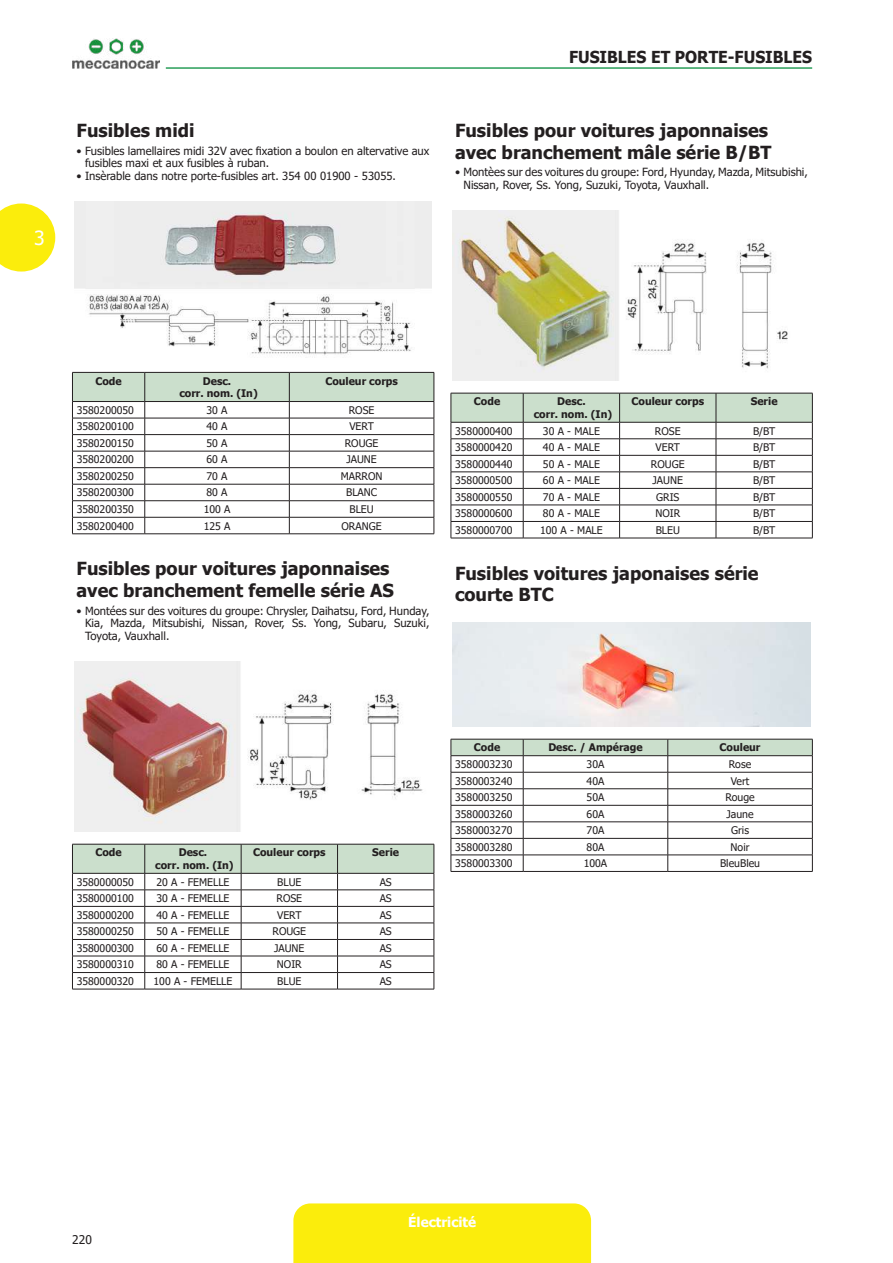
<style>
.page{position:relative;width:893px;height:1263px;background:#fff}
.page>*{position:absolute;margin:0;border:0;box-sizing:border-box;transform-origin:0 0}
.t1{font:19.5px "Tahoma";color:#fff}
.t2{font:700 18px/21.6px "Tahoma";color:#231f20}
.t3{font:700 16.5px "Tahoma";color:#231f20;scale:.95 1}
.t4{font:700 13.5px "Tahoma";color:#fff}
.t5{font:12px "Tahoma";color:#231f20}
.t6{font:11.25px/12.8px "Tahoma";color:#231f20}
.t7{font:10.5px "Tahoma";color:#231f20}
.t8{font:700 10.5px/12.6px "Tahoma";color:#231f20;text-align:center}
</style>
<div class="page">
<div style="left:293px;top:1203px;width:298px;height:60px;background:#fbed0c"></div>
<svg style="left:0;top:203px;width:55px;height:69px"></svg>
<img style="left:72px;top:38px;width:87px;height:31px">
<hr style="left:166px;top:67px;width:646px;height:2px;background:#2a9e59">
<img style="left:74px;top:201px;width:358px;height:154px">
<svg style="left:72px;top:372px;width:363px;height:162px"></svg>
<hr style="left:72px;top:533px;width:73px;height:1px;background:#231f20">
<hr style="left:145px;top:533px;width:144px;height:1px;background:#231f20">
<hr style="left:289px;top:533px;width:145px;height:1px;background:#231f20">
<img style="left:74px;top:661px;width:349px;height:170px">
<svg style="left:72px;top:844px;width:363px;height:145px"></svg>
<hr style="left:72px;top:989px;width:73px;height:1px;background:#231f20">
<hr style="left:145px;top:989px;width:96px;height:1px;background:#231f20">
<hr style="left:241px;top:989px;width:97px;height:1px;background:#231f20">
<hr style="left:338px;top:989px;width:96px;height:1px;background:#231f20">
<img style="left:453px;top:210px;width:335px;height:170px">
<svg style="left:451px;top:393px;width:362px;height:145px"></svg>
<hr style="left:451px;top:538px;width:72px;height:1px;background:#231f20">
<hr style="left:523px;top:538px;width:97px;height:1px;background:#231f20">
<hr style="left:620px;top:538px;width:96px;height:1px;background:#231f20">
<hr style="left:716px;top:538px;width:97px;height:1px;background:#231f20">
<img style="left:453px;top:623px;width:357px;height:103px">
<svg style="left:451px;top:739px;width:362px;height:132px"></svg>
<hr style="left:451px;top:871px;width:72px;height:1px;background:#231f20">
<hr style="left:523px;top:871px;width:145px;height:1px;background:#231f20">
<hr style="left:668px;top:871px;width:145px;height:1px;background:#231f20">
<h1 class="t1" style="left:34px;top:225px;width:12px">3</h1>
<h2 class="t2" style="left:77px;top:120px;width:120px">Fusibles midi</h2>
<p class="t6" style="left:85px;top:145px;width:346px;text-indent:-9px">• Fusibles lamellaires midi 32V avec fixation a boulon en altervative aux fusibles maxi et aux fusibles à ruban.</p>
<p class="t6" style="left:77px;top:170px;width:321px">• Insèrable dans notre porte-fusibles art. 354 00 01900 - 53055.</p>
<h3 class="t3" style="left:569px;top:45px;width:21px">Fusibles</h3>
<h3 class="t3" style="left:651px;top:45px;width:99px">et porte-fusibles</h3>
<h2 class="t2" style="left:455px;top:120px;width:318px">Fusibles pour voitures japonnaises avec branchement mâle série B/BT</h2>
<p class="t6" style="left:463px;top:166px;width:346px;text-indent:-9px">• Montèes sur des voitures du groupe: Ford, Hyunday, Mazda, Mitsubishi,<br>Nissan, Rover, Ss. Yong, Suzuki, Toyota, Vauxhall.</p>
<p class="t8" style="left:95px;top:375px;width:28px">Code</p>
<p class="t8" style="left:179px;top:375px;width:80px">Desc.<br>corr. nom. (In)</p>
<p class="t8" style="left:325px;top:375px;width:74px">Couleur corps</p>
<p class="t7" style="left:77px;top:403px;width:59px">3580200050</p>
<p class="t7" style="left:207px;top:403px;width:23px">30 A</p>
<p class="t7" style="left:349px;top:403px;width:27px">ROSE</p>
<p class="t7" style="left:77px;top:419px;width:59px">3580200100</p>
<p class="t7" style="left:207px;top:419px;width:23px">40 A</p>
<p class="t7" style="left:349px;top:419px;width:26px">VERT</p>
<p class="t7" style="left:77px;top:436px;width:59px">3580200150</p>
<p class="t7" style="left:207px;top:436px;width:23px">50 A</p>
<p class="t7" style="left:345px;top:436px;width:35px">ROUGE</p>
<p class="t7" style="left:77px;top:453px;width:59px">3580200200</p>
<p class="t7" style="left:207px;top:453px;width:23px">60 A</p>
<p class="t7" style="left:346px;top:453px;width:32px">JAUNE</p>
<p class="t7" style="left:77px;top:469px;width:59px">3580200250</p>
<p class="t7" style="left:207px;top:469px;width:23px">70 A</p>
<p class="t7" style="left:341px;top:469px;width:43px">MARRON</p>
<p class="t7" style="left:77px;top:486px;width:59px">3580200300</p>
<p class="t7" style="left:207px;top:486px;width:23px">80 A</p>
<p class="t7" style="left:346px;top:486px;width:32px">BLANC</p>
<p class="t7" style="left:77px;top:502px;width:59px">3580200350</p>
<p class="t7" style="left:204px;top:502px;width:28px">100 A</p>
<p class="t7" style="left:350px;top:502px;width:26px">BLEU</p>
<p class="t7" style="left:77px;top:519px;width:59px">3580200400</p>
<p class="t7" style="left:204px;top:519px;width:28px">125 A</p>
<p class="t7" style="left:342px;top:519px;width:42px">ORANGE</p>
<h2 class="t2" style="left:77px;top:559px;width:319px">Fusibles pour voitures japonnaises avec branchement femelle série AS</h2>
<p class="t6" style="left:85px;top:605px;width:346px;text-align:justify;text-indent:-9px">• Montées sur des voitures du groupe: Chrysler, Daihatsu, Ford, Hunday, Kia, Mazda, Mitsubishi, Nissan, Rover, Ss. Yong, Subaru, Suzuki, Toyota, Vauxhall.</p>
<p class="t8" style="left:474px;top:396px;width:28px">Code</p>
<p class="t8" style="left:534px;top:396px;width:80px">Desc.<br>corr. nom. (In)</p>
<p class="t8" style="left:631px;top:396px;width:74px">Couleur corps</p>
<p class="t8" style="left:751px;top:396px;width:28px">Serie</p>
<p class="t7" style="left:455px;top:424px;width:59px">3580000400</p>
<p class="t7" style="left:543px;top:424px;width:58px">30 A - MALE</p>
<p class="t7" style="left:655px;top:424px;width:27px">ROSE</p>
<p class="t7" style="left:753px;top:424px;width:24px">B/BT</p>
<p class="t7" style="left:455px;top:440px;width:59px">3580000420</p>
<p class="t7" style="left:543px;top:440px;width:58px">40 A - MALE</p>
<p class="t7" style="left:655px;top:440px;width:26px">VERT</p>
<p class="t7" style="left:753px;top:440px;width:24px">B/BT</p>
<p class="t7" style="left:455px;top:457px;width:59px">3580000440</p>
<p class="t7" style="left:543px;top:457px;width:58px">50 A - MALE</p>
<p class="t7" style="left:651px;top:457px;width:35px">ROUGE</p>
<p class="t7" style="left:753px;top:457px;width:24px">B/BT</p>
<p class="t7" style="left:455px;top:473px;width:59px">3580000500</p>
<p class="t7" style="left:543px;top:473px;width:58px">60 A - MALE</p>
<p class="t7" style="left:653px;top:473px;width:32px">JAUNE</p>
<p class="t7" style="left:753px;top:473px;width:24px">B/BT</p>
<p class="t7" style="left:455px;top:490px;width:59px">3580000550</p>
<p class="t7" style="left:543px;top:490px;width:58px">70 A - MALE</p>
<p class="t7" style="left:656px;top:490px;width:25px">GRIS</p>
<p class="t7" style="left:753px;top:490px;width:24px">B/BT</p>
<p class="t7" style="left:455px;top:506px;width:59px">3580000600</p>
<p class="t7" style="left:543px;top:506px;width:58px">80 A - MALE</p>
<p class="t7" style="left:655px;top:506px;width:26px">NOIR</p>
<p class="t7" style="left:753px;top:506px;width:24px">B/BT</p>
<p class="t7" style="left:455px;top:523px;width:59px">3580000700</p>
<p class="t7" style="left:540px;top:523px;width:64px">100 A - MALE</p>
<p class="t7" style="left:656px;top:523px;width:26px">BLEU</p>
<p class="t7" style="left:753px;top:523px;width:24px">B/BT</p>
<h2 class="t2" style="left:455px;top:563px;width:305px">Fusibles voitures japonaises série courte BTC</h2>
<p class="t8" style="left:95px;top:847px;width:28px">Code</p>
<p class="t8" style="left:155px;top:847px;width:80px">Desc.<br>corr. nom. (In)</p>
<p class="t8" style="left:253px;top:847px;width:74px">Couleur corps</p>
<p class="t8" style="left:372px;top:847px;width:28px">Serie</p>
<p class="t7" style="left:77px;top:875px;width:59px">3580000050</p>
<p class="t7" style="left:156px;top:875px;width:75px">20 A - FEMELLE</p>
<p class="t7" style="left:277px;top:875px;width:26px">BLUE</p>
<p class="t7" style="left:380px;top:875px;width:14px">AS</p>
<p class="t7" style="left:77px;top:891px;width:59px">3580000100</p>
<p class="t7" style="left:156px;top:891px;width:75px">30 A - FEMELLE</p>
<p class="t7" style="left:276px;top:891px;width:27px">ROSE</p>
<p class="t7" style="left:380px;top:891px;width:14px">AS</p>
<p class="t7" style="left:77px;top:908px;width:59px">3580000200</p>
<p class="t7" style="left:156px;top:908px;width:75px">40 A - FEMELLE</p>
<p class="t7" style="left:277px;top:908px;width:26px">VERT</p>
<p class="t7" style="left:380px;top:908px;width:14px">AS</p>
<p class="t7" style="left:77px;top:924px;width:59px">3580000250</p>
<p class="t7" style="left:156px;top:924px;width:75px">50 A - FEMELLE</p>
<p class="t7" style="left:272px;top:924px;width:35px">ROUGE</p>
<p class="t7" style="left:380px;top:924px;width:14px">AS</p>
<p class="t7" style="left:77px;top:941px;width:59px">3580000300</p>
<p class="t7" style="left:156px;top:941px;width:75px">60 A - FEMELLE</p>
<p class="t7" style="left:274px;top:941px;width:32px">JAUNE</p>
<p class="t7" style="left:380px;top:941px;width:14px">AS</p>
<p class="t7" style="left:77px;top:957px;width:59px">3580000310</p>
<p class="t7" style="left:156px;top:957px;width:75px">80 A - FEMELLE</p>
<p class="t7" style="left:277px;top:957px;width:26px">NOIR</p>
<p class="t7" style="left:380px;top:957px;width:14px">AS</p>
<p class="t7" style="left:77px;top:974px;width:59px">3580000320</p>
<p class="t7" style="left:154px;top:974px;width:80px">100 A - FEMELLE</p>
<p class="t7" style="left:277px;top:974px;width:26px">BLUE</p>
<p class="t7" style="left:380px;top:974px;width:14px">AS</p>
<p class="t8" style="left:474px;top:742px;width:28px">Code</p>
<p class="t8" style="left:548px;top:742px;width:96px">Desc. / Ampérage</p>
<p class="t8" style="left:720px;top:742px;width:42px">Couleur</p>
<p class="t7" style="left:455px;top:757px;width:59px">3580003230</p>
<p class="t7" style="left:587px;top:757px;width:19px">30A</p>
<p class="t7" style="left:729px;top:757px;width:24px">Rose</p>
<p class="t7" style="left:455px;top:774px;width:59px">3580003240</p>
<p class="t7" style="left:587px;top:774px;width:19px">40A</p>
<p class="t7" style="left:731px;top:774px;width:20px">Vert</p>
<p class="t7" style="left:455px;top:790px;width:59px">3580003250</p>
<p class="t7" style="left:587px;top:790px;width:19px">50A</p>
<p class="t7" style="left:725px;top:790px;width:31px">Rouge</p>
<p class="t7" style="left:455px;top:807px;width:59px">3580003260</p>
<p class="t7" style="left:587px;top:807px;width:19px">60A</p>
<p class="t7" style="left:726px;top:807px;width:29px">Jaune</p>
<p class="t7" style="left:455px;top:823px;width:59px">3580003270</p>
<p class="t7" style="left:587px;top:823px;width:19px">70A</p>
<p class="t7" style="left:731px;top:823px;width:19px">Gris</p>
<p class="t7" style="left:455px;top:840px;width:59px">3580003280</p>
<p class="t7" style="left:587px;top:840px;width:19px">80A</p>
<p class="t7" style="left:731px;top:840px;width:20px">Noir</p>
<p class="t7" style="left:455px;top:856px;width:59px">3580003300</p>
<p class="t7" style="left:584px;top:856px;width:25px">100A</p>
<p class="t7" style="left:720px;top:856px;width:42px">BleuBleu</p>
<p class="t5" style="left:72px;top:1231px;width:21px">220</p>
<p class="t4" style="left:408px;top:1212px;width:69px">Électricité</p>
</div>
